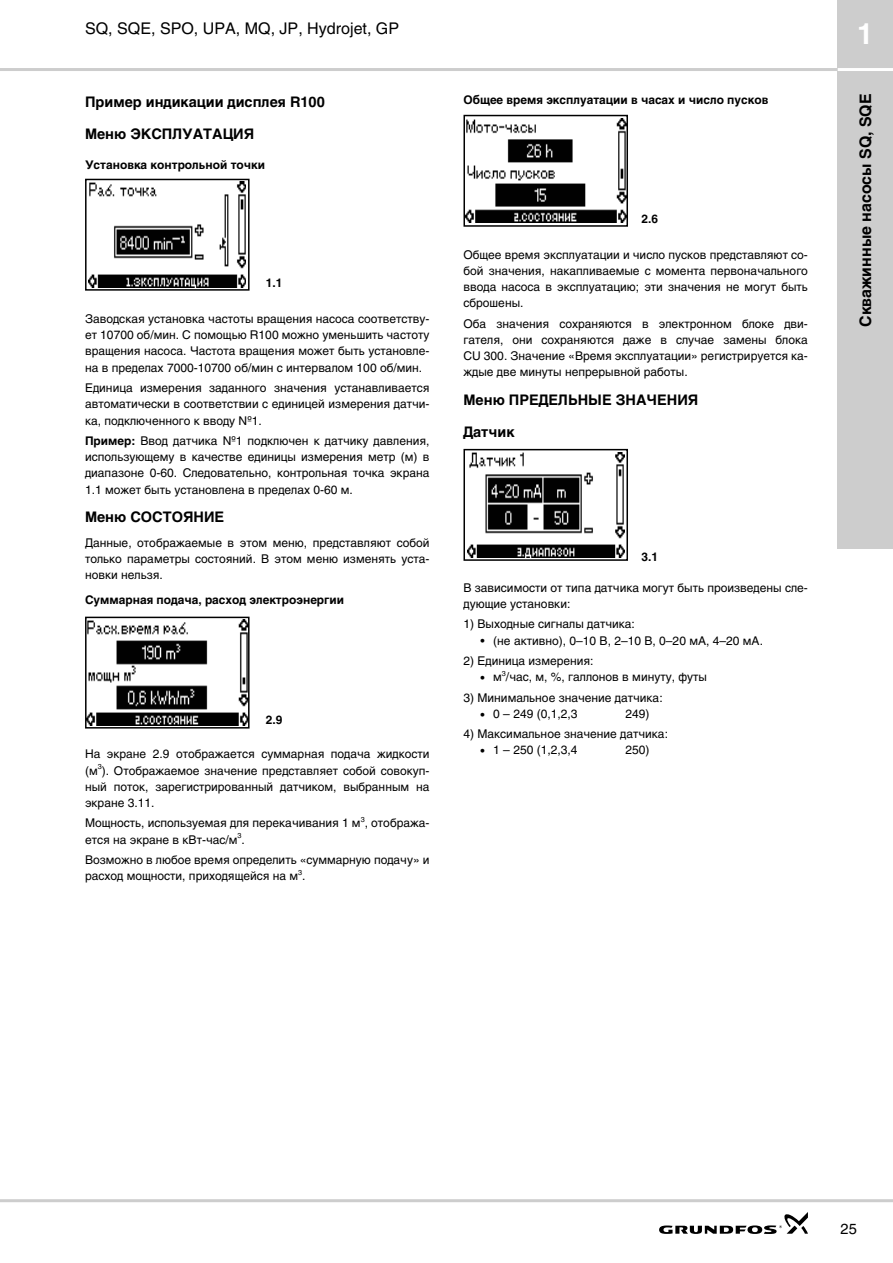
<style>
.page{position:relative;width:893px;height:1263px;background:#fff}
.page>*{position:absolute;margin:0;border:0;box-sizing:border-box;transform-origin:0 0}
.t1{font:700 33px "Helvetica C";color:#fff}
.t2{font:18px "Helvetica C";color:#000}
.t3{font:700 18px "Helvetica C";color:#000}
.t4{font:700 16.5px/32.5px "Helvetica C";color:#000}
.t5{font:16.5px "Helvetica C";color:#000}
.t6{font:13.5px/16.2px "Helvetica C";color:#000;text-align:justify}
.t7{font:700 13.5px "Helvetica C";color:#000}
.s1{font-weight:700}
.s2{font-family:"Helvetica LT Std";font-size:12px}
</style>
<div class="page">
<div style="left:838px;top:0;width:55px;height:549px;background:#cdcdcd"></div>
<hr style="left:0;top:1199px;width:893px;height:3px;background:#cdcdcd">
<hr style="left:0;top:68px;width:893px;height:3px;background:#cdcdcd">
<hr style="left:838px;top:68px;width:55px;height:3px;background:#fff">
<svg style="left:659px;top:1212px;width:149px;height:22px"></svg>
<img style="left:89px;top:182px;width:157px;height:105px">
<div style="left:85px;top:179px;width:165px;height:112px;border:2px solid #000"></div>
<img style="left:466px;top:119px;width:159px;height:104px">
<div style="left:463px;top:115px;width:165px;height:112px;border:2px solid #000"></div>
<img style="left:467px;top:452px;width:157px;height:106px">
<div style="left:463px;top:449px;width:165px;height:112px;border:2px solid #000"></div>
<img style="left:88px;top:620px;width:159px;height:105px">
<div style="left:85px;top:617px;width:165px;height:111px;border:2px solid #000"></div>
<h2 class="t2" style="left:85px;top:20px;width:316px">SQ, SQE, SPO, UPA, MQ, JP, Hydrojet, GP</h2>
<p class="t4" style="left:85px;top:86px;width:241px">Пример индикации дисплея R100<br>Меню ЭКСПЛУАТАЦИЯ</p>
<p class="t7" style="left:85px;top:158px;width:182px">Установка контрольной точки</p>
<p class="t7" style="left:266px;top:276px;width:18px">1.1</p>
<p class="t6" style="left:85px;top:311px;width:346px">Заводская установка частоты вращения насоса соответству&shy;ет 10700 об/мин. С помощью R100 можно уменьшить частоту вращения насоса. Частота вращения может быть установле&shy;на в пределах 7000-10700 об/мин с интервалом 100 об/мин.</p>
<p class="t6" style="left:85px;top:380px;width:346px">Единица измерения заданного значения устанавливается автоматически в соответствии с единицей измерения датчи&shy;ка, подключенного к вводу N№1.</p>
<p class="t6" style="left:85px;top:433px;width:346px"><span class="s1">Пример:</span> Ввод датчика N№1 подключен к датчику давления, использующему в качестве единицы измерения метр (м) в диапазоне 0-60. Следовательно, контрольная точка экрана 1.1 может быть установлена в пределах 0-60 м.</p>
<p class="t4" style="left:85px;top:500px;width:141px">Меню СОСТОЯНИЕ</p>
<p class="t6" style="left:85px;top:534px;width:346px">Данные, отображаемые в этом меню, представляют собой только параметры состояний. В этом меню изменять уста&shy;новки нельзя.</p>
<p class="t7" style="left:85px;top:593px;width:261px">Суммарная подача, расход электроэнергии</p>
<p class="t7" style="left:266px;top:713px;width:18px">2.9</p>
<p class="t6" style="left:85px;top:746px;width:346px">На экране 2.9 отображается суммарная подача жидкости (м<sup>3</sup>). Отображаемое значение представляет собой совокуп&shy;ный поток, зарегистрированный датчиком, выбранным на экране 3.11.</p>
<p class="t6" style="left:85px;top:815px;width:346px">Мощность, используемая для перекачивания 1 м<sup>3</sup>, отобража&shy;ется на экране в кВт-час/м<sup>3</sup>.</p>
<p class="t6" style="left:85px;top:852px;width:346px">Возможно в любое время определить «суммарную подачу» и расход мощности, приходящейся на м<sup>3</sup>.</p>
<p class="t7" style="left:463px;top:94px;width:306px">Общее время эксплуатации в часах и число пусков</p>
<p class="t7" style="left:641px;top:212px;width:18px">2.6</p>
<p class="t6" style="left:463px;top:247px;width:346px">Общее время эксплуатации и число пусков представляют со&shy;бой значения, накапливаемые с момента первоначального ввода насоса в эксплуатацию; эти значения не могут быть сброшены.</p>
<p class="t6" style="left:463px;top:316px;width:346px">Оба значения сохраняются в электронном блоке дви&shy;гателя, они сохраняются даже в случае замены блока CU 300. Значение «Время эксплуатации» регистрируется ка&shy;ждые две минуты непрерывной работы.</p>
<p class="t4" style="left:463px;top:383px;width:236px">Меню ПРЕДЕЛЬНЫЕ ЗНАЧЕНИЯ<br>Датчик</p>
<p class="t7" style="left:641px;top:550px;width:18px">3.1</p>
<p class="t6" style="left:463px;top:579px;width:346px">В зависимости от типа датчика могут быть произведены сле&shy;дующие установки:</p>
<p class="t6" style="left:463px;top:616px;width:173px">1) Выходные сигналы датчика:</p>
<p class="t6" style="left:480px;top:632px;width:284px"><span class="s2">•</span> (не активно), 0–10 В, 2–10 В, 0–20 мА, 4–20 мА.</p>
<p class="t6" style="left:463px;top:653px;width:132px">2) Единица измерения:</p>
<p class="t6" style="left:480px;top:669px;width:228px"><span class="s2">•</span> м<sup>3</sup>/час, м, %, галлонов в минуту, футы</p>
<p class="t6" style="left:463px;top:689px;width:201px">3) Минимальное значение датчика:</p>
<p class="t6" style="left:480px;top:706px;width:99px"><span class="s2">•</span> 0 – 249 (0,1,2,3</p>
<p class="t6" style="left:625px;top:706px;width:26px">249)</p>
<p class="t6" style="left:463px;top:726px;width:206px">4) Максимальное значение датчика:</p>
<p class="t6" style="left:480px;top:742px;width:99px"><span class="s2">•</span> 1 – 250 (1,2,3,4</p>
<p class="t6" style="left:625px;top:742px;width:26px">250)</p>
<h1 class="t1" style="left:857px;top:18px;width:18px">1</h1>
<h2 class="t3" style="left:856px;top:327px;width:235px;rotate:-90deg">Скважинные насосы SQ, SQE</h2>
<p class="t5" style="left:841px;top:1220px;width:18px">25</p>
</div>
